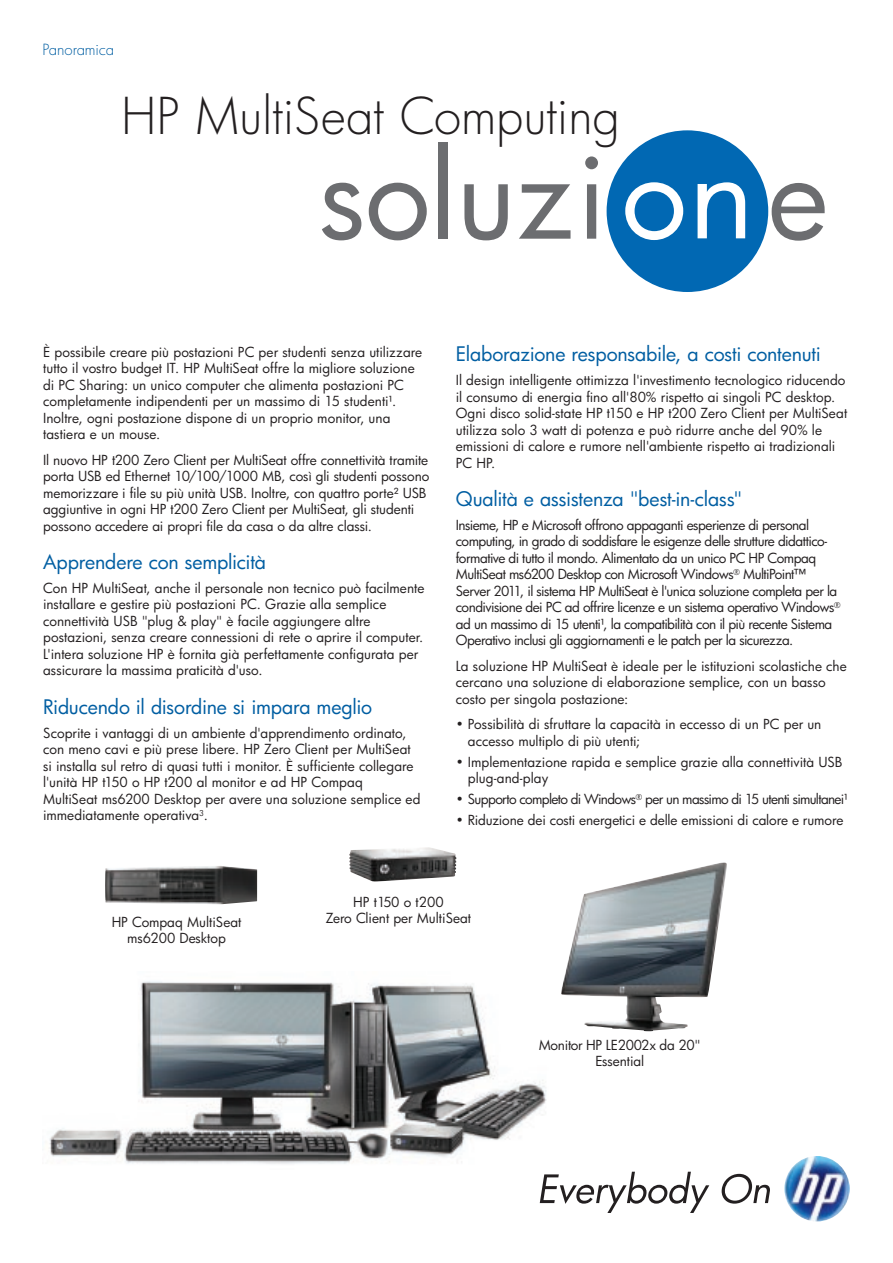
<style>
.page{position:relative;width:893px;height:1263px;background:#fff}
.page>*{position:absolute;margin:0;border:0;box-sizing:border-box;transform-origin:0 0}
.t1{font:116.4px "HP Futura";color:#6c6d70}
.t2{font:300 49.35px "HP Futura";color:#231f20}
.t3{font:19.5px "HP Futura";letter-spacing:-.01em;color:#015ea2}
.t4{font:300 15px "HP Futura";letter-spacing:-.015em;color:#015ea2}
.t5{font:13.5px/16.5px "HP Futura";letter-spacing:-.005em;color:#231f20}
.t6{font:13.5px/16.5px "HP Futura";letter-spacing:-.04em;color:#231f20}
.t7{font:13.5px "HP Futura";letter-spacing:-.05em;color:#231f20}
</style>
<div class="page">
<img style="left:49px;top:981px;width:498px;height:183px">
<img style="left:105px;top:866px;width:152px;height:38px">
<img style="left:349px;top:847px;width:107px;height:35px">
<img style="left:561px;top:862px;width:166px;height:169px">
<svg style="left:607px;top:130px;width:161px;height:162px"></svg>
<img style="left:784px;top:1156px;width:66px;height:65px;border-radius:33px">
<svg style="left:540px;top:1172px;width:169px;height:41px"></svg>
<svg style="left:722px;top:1174px;width:48px;height:29px"></svg>
<p class="t4" style="left:43px;top:39px;width:73px">Panoramica</p>
<h2 class="t2" style="left:121px;top:83px;width:501px">HP MultiSeat Computing</h2>
<h1 class="t1" style="left:320px;top:117px;width:289px">soluzi</h1>
<h1 class="t1" style="left:768px;top:117px;width:62px">e</h1>
<p class="t5" style="left:43px;top:343px;width:381px">È possibile creare più postazioni PC per studenti senza utilizzare tutto il vostro budget IT. HP MultiSeat offre la migliore soluzione di PC Sharing: un unico computer che alimenta postazioni PC completamente indipendenti per un massimo di 15 studenti¹.<br>Inoltre, ogni postazione dispone di un proprio monitor, una tastiera e un mouse.</p>
<p class="t5" style="left:43px;top:451px;width:388px">Il nuovo HP t200 Zero Client per MultiSeat offre connettività tramite porta USB ed Ethernet 10/100/1000 MB, così gli studenti possono memorizzare i file su più unità USB. Inoltre, con quattro porte² USB aggiuntive in ogni HP t200 Zero Client per MultiSeat, gli studenti possono accedere ai propri file da casa o da altre classi.</p>
<h3 class="t3" style="left:43px;top:549px;width:224px">Apprendere con semplicità</h3>
<p class="t5" style="left:43px;top:579px;width:383px">Con HP MultiSeat, anche il personale non tecnico può facilmente installare e gestire più postazioni PC. Grazie alla semplice connettività USB "plug &amp; play" è facile aggiungere altre postazioni, senza creare connessioni di rete o aprire il computer.<br>L'intera soluzione HP è fornita già perfettamente configurata per assicurare la massima praticità d'uso.</p>
<h3 class="t3" style="left:43px;top:693px;width:331px">Riducendo il disordine si impara meglio</h3>
<p class="t5" style="left:43px;top:724px;width:379px">Scoprite i vantaggi di un ambiente d'apprendimento ordinato, con meno cavi e più prese libere. HP Zero Client per MultiSeat si installa sul retro di quasi tutti i monitor. È sufficiente collegare l'unità HP t150 o HP t200 al monitor e ad HP Compaq MultiSeat ms6200 Desktop per avere una soluzione semplice ed immediatamente operativa<sup>3</sup>.</p>
<h3 class="t3" style="left:456px;top:341px;width:367px">Elaborazione responsabile, a costi contenuti</h3>
<p class="t5" style="left:456px;top:372px;width:393px">Il design intelligente ottimizza l'investimento tecnologico riducendo il consumo di energia fino all'80% rispetto ai singoli PC desktop.<br>Ogni disco solid-state HP t150 e HP t200 Zero Client per MultiSeat utilizza solo 3 watt di potenza e può ridurre anche del 90% le emissioni di calore e rumore nell'ambiente rispetto ai tradizionali PC HP.</p>
<h3 class="t3" style="left:456px;top:486px;width:288px">Qualità e assistenza "best-in-class"</h3>
<p class="t6" style="left:456px;top:516px;width:386px">Insieme, HP e Microsoft offrono appaganti esperienze di personal computing, in grado di soddisfare le esigenze delle strutture didattico&shy;formative di tutto il mondo. Alimentato da un unico PC HP Compaq MultiSeat ms6200 Desktop con Microsoft Windows<sup>®</sup> MultiPoint™ Server 2011, il sistema HP MultiSeat è l'unica soluzione completa per la condivisione dei PC ad offrire licenze e un sistema operativo Windows<sup>® </sup>ad un massimo di 15 utenti¹, la compatibilità con il più recente Sistema Operativo inclusi gli aggiornamenti e le patch per la sicurezza.</p>
<p class="t5" style="left:456px;top:657px;width:392px">La soluzione HP MultiSeat è ideale per le istituzioni scolastiche che cercano una soluzione di elaborazione semplice, con un basso costo per singola postazione:</p>
<p class="t5" style="left:468px;top:716px;width:355px;text-indent:-12px">• Possibilità di sfruttare la capacità in eccesso di un PC per un accesso multiplo di più utenti;</p>
<p class="t5" style="left:468px;top:753px;width:376px;text-indent:-12px">• Implementazione rapida e semplice grazie alla connettività USB plug-and-play</p>
<p class="t7" style="left:456px;top:790px;width:394px">• Supporto completo di Windows<sup>®</sup> per un massimo di 15 utenti simultanei¹</p>
<p class="t5" style="left:456px;top:812px;width:389px">• Riduzione dei costi energetici e delle emissioni di calore e rumore</p>
<p class="t5" style="left:112px;top:914px;width:131px;text-align:center">HP Compaq MultiSeat ms6200 Desktop</p>
<p class="t5" style="left:326px;top:894px;width:147px;text-align:center">HP t150 o t200<br>Zero Client per MultiSeat</p>
<p class="t5" style="left:539px;top:1036px;width:163px;text-align:center">Monitor HP LE2002x da 20"<br>Essential</p>
</div>
